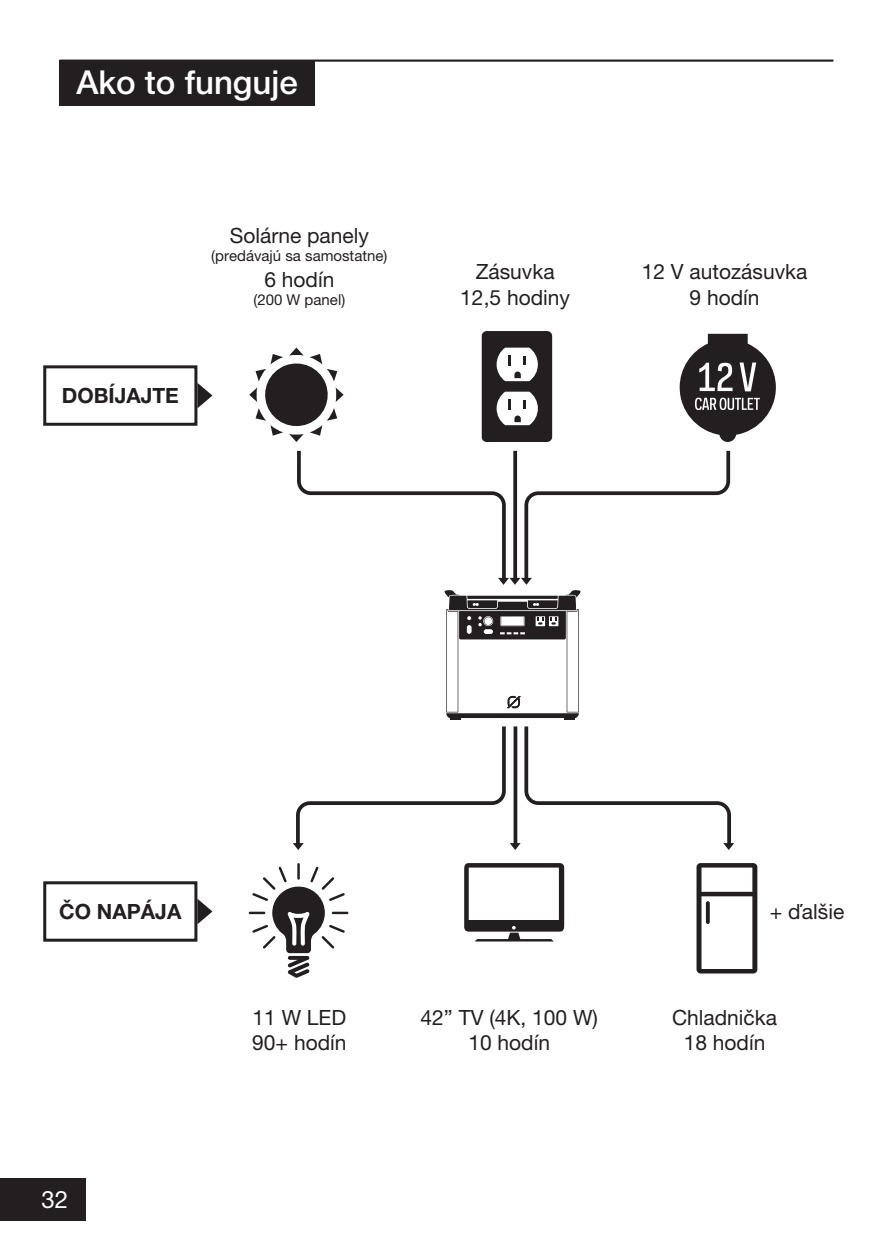
<style>
.page{position:relative;width:893px;height:1259px;background:#fff}
.page>*{position:absolute;margin:0;border:0;box-sizing:border-box;transform-origin:0 0}
.t1{font:500 33px "Helvetica Neue LT Pro";color:#fff}
.t2{font:24px "Helvetica Neue LT Pro";color:#fff}
.t3{font:21px/25.2px "Helvetica Neue LT Pro";color:#231f20;text-align:center}
.t4{font:700 21px "Helvetica Neue LT Pro";color:#231f20}
.t5{font:15px "Helvetica Neue LT Pro";color:#231f20}
</style>
<div class="page">
<div style="left:0;top:1178px;width:85px;height:42px;background:#231f20"></div>
<hr style="left:60px;top:60px;width:773px;height:2px;background:#231f20">
<div style="left:60px;top:60px;width:255px;height:45px;background:#231f20"></div>
<svg style="left:249px;top:331px;width:527px;height:519px"></svg>
<svg style="left:696px;top:863px;width:61px;height:110px"></svg>
<svg style="left:706px;top:901px;width:4px;height:23px"></svg>
<hr style="left:297px;top:863px;width:3px;height:16px;background:#231f20">
<hr style="left:249px;top:911px;width:16px;height:3px;background:#231f20">
<hr style="left:332px;top:911px;width:16px;height:3px;background:#231f20">
<svg style="left:252px;top:866px;width:93px;height:111px"></svg>
<svg style="left:464px;top:863px;width:100px;height:78px"></svg>
<div style="left:43px;top:881px;width:154px;height:60px;border:3px solid #231f20"></div>
<svg style="left:197px;top:898px;width:15px;height:26px"></svg>
<div style="left:43px;top:365px;width:154px;height:61px;border:3px solid #231f20"></div>
<svg style="left:197px;top:383px;width:15px;height:25px"></svg>
<p class="t1" style="left:77px;top:63px;width:223px">Ako to funguje</p>
<p class="t4" style="left:62px;top:382px;width:119px">DOBÍJAJTE</p>
<p class="t3" style="left:230px;top:223px;width:141px">Solárne panely</p>
<p class="t5" style="left:211px;top:247px;width:178px">(predávajú sa samostatne)</p>
<p class="t3" style="left:264px;top:266px;width:72px">6 hodín</p>
<p class="t5" style="left:253px;top:290px;width:93px">(200 W panel)</p>
<p class="t3" style="left:460px;top:259px;width:111px">Zásuvka<br>12,5 hodiny</p>
<p class="t3" style="left:642px;top:259px;width:167px">12 V autozásuvka<br>9 hodín</p>
<p class="t4" style="left:59px;top:898px;width:124px">ČO NAPÁJA</p>
<p class="t3" style="left:770px;top:898px;width:76px">+ ďalšie</p>
<p class="t2" style="left:41px;top:1185px;width:28px">32</p>
<p class="t3" style="left:252px;top:1004px;width:96px;text-align:left">11 W LED<br>90+ hodín</p>
<p class="t3" style="left:420px;top:1004px;width:179px">42” TV (4K, 100 W)<br>10 hodín</p>
<p class="t3" style="left:672px;top:1004px;width:107px">Chladnička<br>18 hodín</p>
</div>
